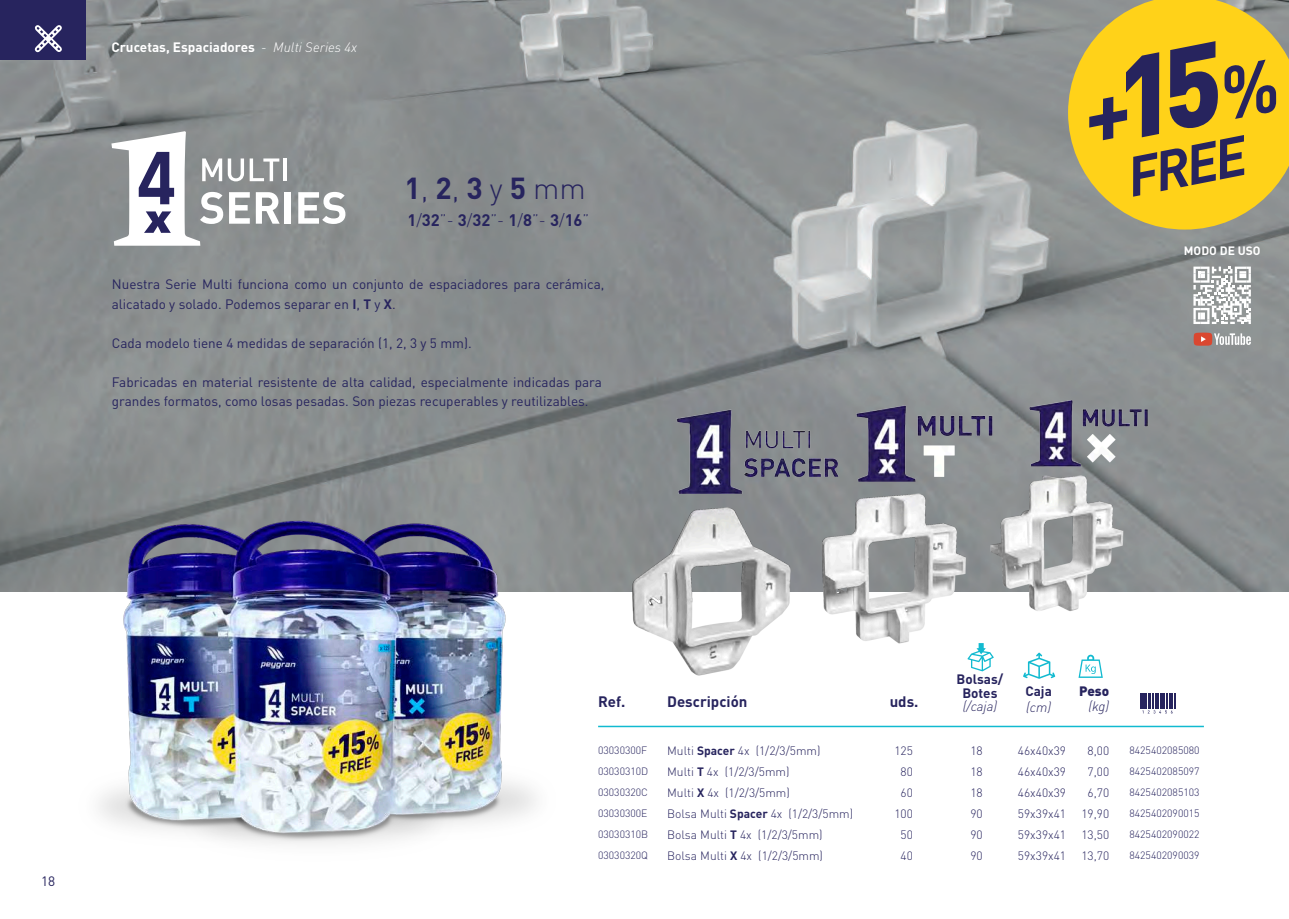
<style>
.page{position:relative;width:1289px;height:919px;background:#fff}
.page>*{position:absolute;margin:0;border:0;box-sizing:border-box;transform-origin:0 0}
.t1{font:300 30px "DIN Pro";color:#27245e}
.t2{font:700 16.5px "DIN Pro";color:#27245e}
.t3{font:700 15px "DIN Pro";color:#27245e}
.t4{font:13.5px/19.5px "DIN Pro";color:#27245e}
.t5{font:700 13.5px "DIN Pro";color:#fff}
.t6{font:700 13.5px/13.5px "DIN Pro";color:#27245e;text-align:center}
.t7{font:italic 300 13.5px "DIN Pro";color:#27245e}
.t8{font:900 13.5px "DIN Pro";color:#27245e}
.t9{font:300 12px/21px "DIN Pro";color:#27245e;text-align:center}
.t10{font:700 12px "DIN Pro";color:#fff}
.t11{font:300 10.5px/21px "DIN Pro";color:#27245e;text-align:justify}
.s1{font-weight:300;font-style:italic}
.s2{font-weight:700}
.s3{font-weight:300}
</style>
<div class="page">
<img style="left:0;top:0;width:1288px;height:591px">
<img style="left:631px;top:397px;width:524px;height:280px">
<svg style="left:1078px;top:654px;width:24px;height:23px"></svg>
<svg style="left:1023px;top:652px;width:32px;height:26px"></svg>
<svg style="left:967px;top:643px;width:26px;height:28px"></svg>
<hr style="left:598px;top:725px;width:605px;height:2px;background:#12bad0">
<div style="left:285px;top:192px;width:6px;height:32px;background:#fff"></div>
<svg style="left:298px;top:192px;width:47px;height:32px"></svg>
<svg style="left:111px;top:131px;width:169px;height:115px"></svg>
<hr style="left:283px;top:158px;width:4px;height:23px;background:#fff">
<div style="left:0;top:0;width:85px;height:60px;background:#27245e"></div>
<svg style="left:34px;top:25px;width:28px;height:27px"></svg>
<svg style="left:1140px;top:693px;width:35px;height:20px"></svg>
<svg style="left:1068px;top:0;width:220px;height:229px;background:#d1b849"></svg>
<svg style="left:1089px;top:41px;width:187px;height:156px;background:#bd9d2e"></svg>
<img style="left:58px;top:514px;width:508px;height:330px">
<svg style="left:1193px;top:266px;width:57px;height:58px"></svg>
<svg style="left:1193px;top:332px;width:57px;height:14px"></svg>
<p class="t5" style="left:111px;top:38px;width:247px">Crucetas, Espaciadores <span class="s1">- Multi Series 4x</span></p>
<h1 class="t1" style="left:404px;top:167px;width:183px"><span class="s2">1</span>, <span class="s2">2</span>, <span class="s2">3</span> y <span class="s2">5</span> mm</h1>
<p class="t2" style="left:407px;top:208px;width:184px">1<span class="s3">/</span>32<span class="s3">”-</span> 3<span class="s3">/</span>32<span class="s3">”-</span> 1<span class="s3">/</span>8<span class="s3">”-</span> 3<span class="s3">/</span>16<span class="s3">”</span></p>
<p class="t4" style="left:112px;top:273px;width:494px">Nuestra Serie Multi funciona como un conjunto de espaciadores para cerámica, alicatado y solado. Podemos separar en <span class="s2">I</span>, <span class="s2">T</span> y <span class="s2">X</span>.</p>
<p class="t4" style="left:112px;top:332px;width:361px">Cada modelo tiene 4 medidas de separación (1, 2, 3 y 5 mm).</p>
<p class="t4" style="left:112px;top:371px;width:491px">Fabricadas en material resistente de alta calidad, especialmente indicadas para grandes formatos, como losas pesadas. Son piezas recuperables y reutilizables.</p>
<p class="t10" style="left:1183px;top:242px;width:78px">MODO DE USO</p>
<p class="t4" style="left:41px;top:869px;width:16px">18</p>
<p class="t3" style="left:598px;top:691px;width:29px">Ref.</p>
<p class="t3" style="left:667px;top:691px;width:82px">Descripción</p>
<p class="t3" style="left:889px;top:691px;width:30px">uds.</p>
<p class="t6" style="left:956px;top:672px;width:48px">Bolsas/<br>Botes</p>
<p class="t7" style="left:962px;top:696px;width:36px">(/caja)</p>
<p class="t6" style="left:1025px;top:683px;width:28px">Caja</p>
<p class="t7" style="left:1026px;top:696px;width:26px">(cm)</p>
<p class="t8" style="left:1079px;top:681px;width:32px">Peso</p>
<p class="t7" style="left:1088px;top:695px;width:22px">(kg)</p>
<p class="t11" style="left:598px;top:739px;width:52px">03030300F 03030310D 03030320C 03030300E 03030310B 03030320Q</p>
<p class="t9" style="left:667px;top:740px;width:187px;text-align:left">Multi <span class="s2">Spacer</span> 4x (1/2/3/5mm)<br>Multi <span class="s2">T</span> 4x (1/2/3/5mm)<br>Multi <span class="s2">X</span> 4x (1/2/3/5mm)<br>Bolsa Multi <span class="s2">Spacer</span> 4x (1/2/3/5mm)<br>Bolsa Multi <span class="s2">T</span> 4x (1/2/3/5mm)<br>Bolsa Multi <span class="s2">X</span> 4x (1/2/3/5mm)</p>
<p class="t9" style="left:894px;top:740px;width:20px">125<br>80<br>60<br>100<br>50<br>40</p>
<p class="t9" style="left:1017px;top:740px;width:50px;text-align:justify">46x40x39<br>46x40x39<br>46x40x39<br>59x39x41<br>59x39x41<br>59x39x41</p>
<p class="t9" style="left:970px;top:740px;width:14px;text-align:justify">18<br>18<br>18<br>90<br>90<br>90</p>
<p class="t9" style="left:1081px;top:740px;width:29px">8,00<br>7,00<br>6,70<br>19,90<br>13,50<br>13,70</p>
<p class="t11" style="left:1129px;top:739px;width:72px">8425402085080<br>8425402085097<br>8425402085103<br>8425402090015<br>8425402090022<br>8425402090039</p>
</div>
